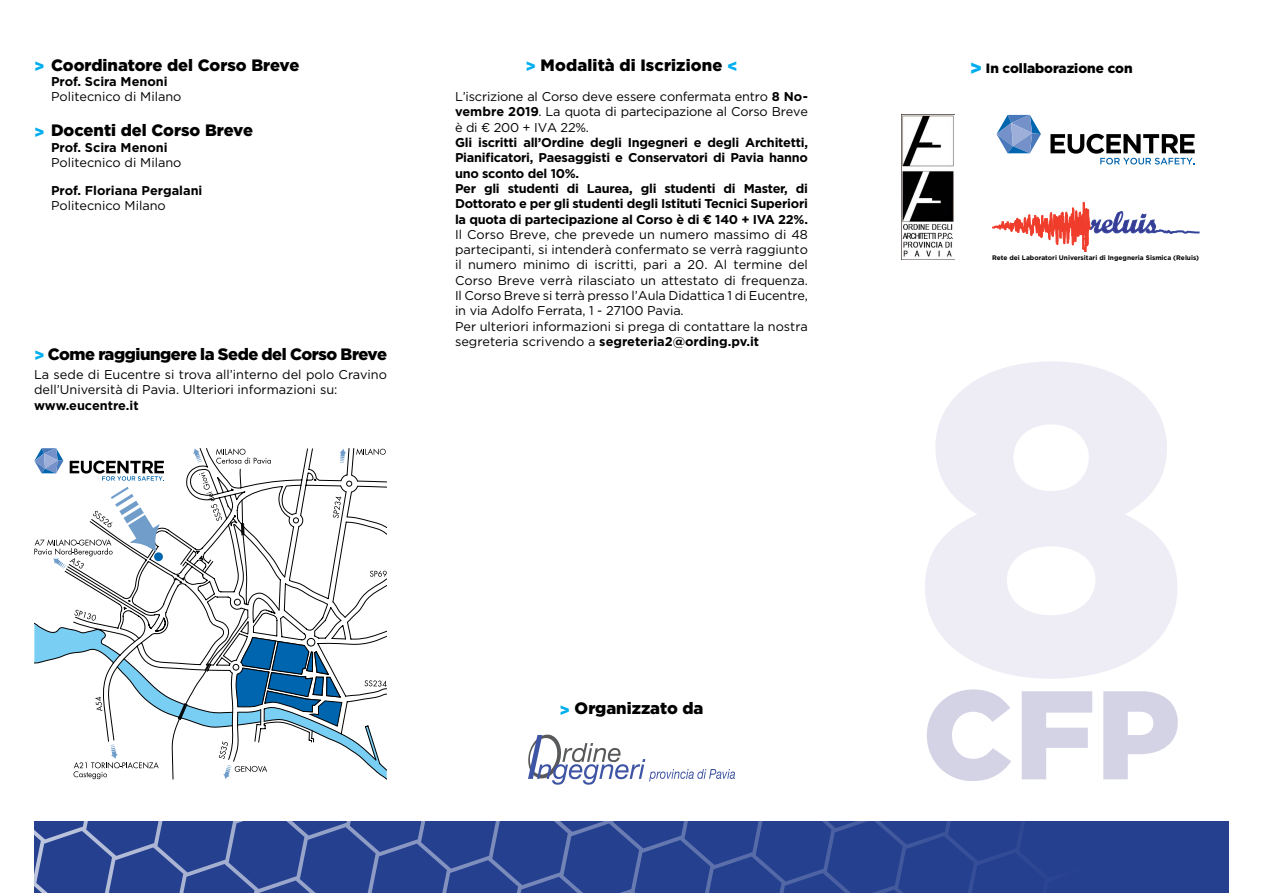
<style>
.page{position:relative;width:1263px;height:893px;background:#fff}
.page>*{position:absolute;margin:0;border:0;box-sizing:border-box;transform-origin:0 0}
.t1{font:900 125.85px "Gotham Pro";color:#d4d3e6}
.t2{font:900 16.5px "Gotham Pro";color:#000}
.t3{font:900 16.5px "Gotham Pro";letter-spacing:-.025em;color:#000}
.t4{font:900 13.5px "Gotham Pro";color:#000}
.t5{font:12.75px/15.3px "Gotham Pro";color:#000}
.t6{font:700 12.75px/15.3px "Gotham Pro";letter-spacing:-.02em;color:#000}
.t7{font:700 12.75px "Gotham Pro";color:#000}
.t8{font:700 6.6px "Gotham Pro";color:#000}
.s1{color:#00aeef}
.s2{font-weight:700}
.s3{font-size:19.5px;color:#00aeef}
</style>
<div class="page">
<svg style="left:34px;top:448px;width:207px;height:216px"></svg>
<svg style="left:65px;top:469px;width:322px;height:310px"></svg>
<svg style="left:199px;top:472px;width:23px;height:49px"></svg>
<svg style="left:74px;top:610px;width:22px;height:11px"></svg>
<svg style="left:95px;top:697px;width:7px;height:14px"></svg>
<svg style="left:370px;top:571px;width:17px;height:6px"></svg>
<svg style="left:364px;top:680px;width:23px;height:7px"></svg>
<svg style="left:219px;top:741px;width:9px;height:18px"></svg>
<svg style="left:216px;top:448px;width:55px;height:16px"></svg>
<svg style="left:73px;top:744px;width:86px;height:35px"></svg>
<svg style="left:193px;top:448px;width:9px;height:14px"></svg>
<svg style="left:223px;top:765px;width:44px;height:14px"></svg>
<svg style="left:34px;top:487px;width:126px;height:82px"></svg>
<svg style="left:289px;top:448px;width:97px;height:79px"></svg>
<svg style="left:34px;top:448px;width:29px;height:25px"></svg>
<svg style="left:70px;top:461px;width:94px;height:20px"></svg>
<div style="left:154px;top:552px;width:9px;height:9px;background:#0065af;border-radius:50%"></div>
<svg style="left:232px;top:637px;width:110px;height:90px"></svg>
<svg style="left:528px;top:735px;width:207px;height:50px"></svg>
<div style="left:34px;top:822px;width:1195px;height:71px;background:#25408f"></div>
<svg style="left:34px;top:822px;width:986px;height:71px"></svg>
<img style="left:901px;top:115px;width:54px;height:145px">
<svg style="left:996px;top:115px;width:45px;height:38px"></svg>
<svg style="left:1050px;top:134px;width:145px;height:30px"></svg>
<svg style="left:992px;top:202px;width:207px;height:50px"></svg>
<p class="t2" style="left:34px;top:55px;width:267px"><span class="s1">&gt;</span> Coordinatore del Corso Breve</p>
<p class="t7" style="left:51px;top:74px;width:118px">Prof. Scira Menoni</p>
<p class="t5" style="left:51px;top:89px;width:132px">Politecnico di Milano</p>
<p class="t2" style="left:34px;top:121px;width:221px"><span class="s1">&gt;</span> Docenti del Corso Breve</p>
<p class="t7" style="left:51px;top:140px;width:118px">Prof. Scira Menoni</p>
<p class="t5" style="left:51px;top:155px;width:132px">Politecnico di Milano</p>
<p class="t7" style="left:51px;top:183px;width:153px">Prof. Floriana Pergalani</p>
<p class="t5" style="left:51px;top:198px;width:116px">Politecnico Milano</p>
<p class="t3" style="left:34px;top:344px;width:354px"><span class="s1">&gt;</span> Come raggiungere la Sede del Corso Breve</p>
<p class="t5" style="left:34px;top:367px;width:354px">La sede di Eucentre si trova all’interno del polo Cravino dell’Università di Pavia. Ulteriori informazioni su:</p>
<p class="t7" style="left:34px;top:398px;width:106px">www.eucentre.it</p>
<p class="t2" style="left:525px;top:55px;width:214px"><span class="s1">&gt;</span> Modalità di Iscrizione <span class="s1">&lt;</span></p>
<p class="t5" style="left:455px;top:89px;width:354px;text-align:justify">L’iscrizione al Corso deve essere confermata entro <span class="s2">8 No&shy;vembre 2019</span>. La quota di partecipazione al Corso Breve è di € 200 + IVA 22%.</p>
<p class="t6" style="left:455px;top:135px;width:354px">Gli iscritti all’Ordine degli Ingegneri e degli Architetti, Pianificatori, Paesaggisti e Conservatori di Pavia hanno uno sconto del 10%.<br>Per gli studenti di Laurea, gli studenti di Master, di Dottorato e per gli studenti degli Istituti Tecnici Superiori la quota di partecipazione al Corso è di € 140 + IVA 22%.</p>
<p class="t5" style="left:455px;top:227px;width:354px">Il Corso Breve, che prevede un numero massimo di 48 partecipanti, si intenderà confermato se verrà raggiunto il numero minimo di iscritti, pari a 20. Al termine del Corso Breve verrà rilasciato un attestato di frequenza.<br>Il Corso Breve si terrà presso l’Aula Didattica 1 di Eucentre, in via Adolfo Ferrata, 1 - 27100 Pavia.<br>Per ulteriori informazioni si prega di contattare la nostra segreteria scrivendo a <span class="s2">segreteria2@ording.pv.it</span></p>
<p class="t2" style="left:559px;top:699px;width:145px"><span class="s1">&gt;</span> Organizzato da</p>
<p class="t4" style="left:970px;top:61px;width:164px"><span class="s3">&gt;</span> In collaborazione con</p>
<p class="t8" style="left:992px;top:254px;width:209px">Rete dei Laboratori Universitari di Ingegneria Sismica (Reluis)</p>
<h1 class="t1" style="left:922px;top:662px;width:260px">CFP</h1>
</div>
